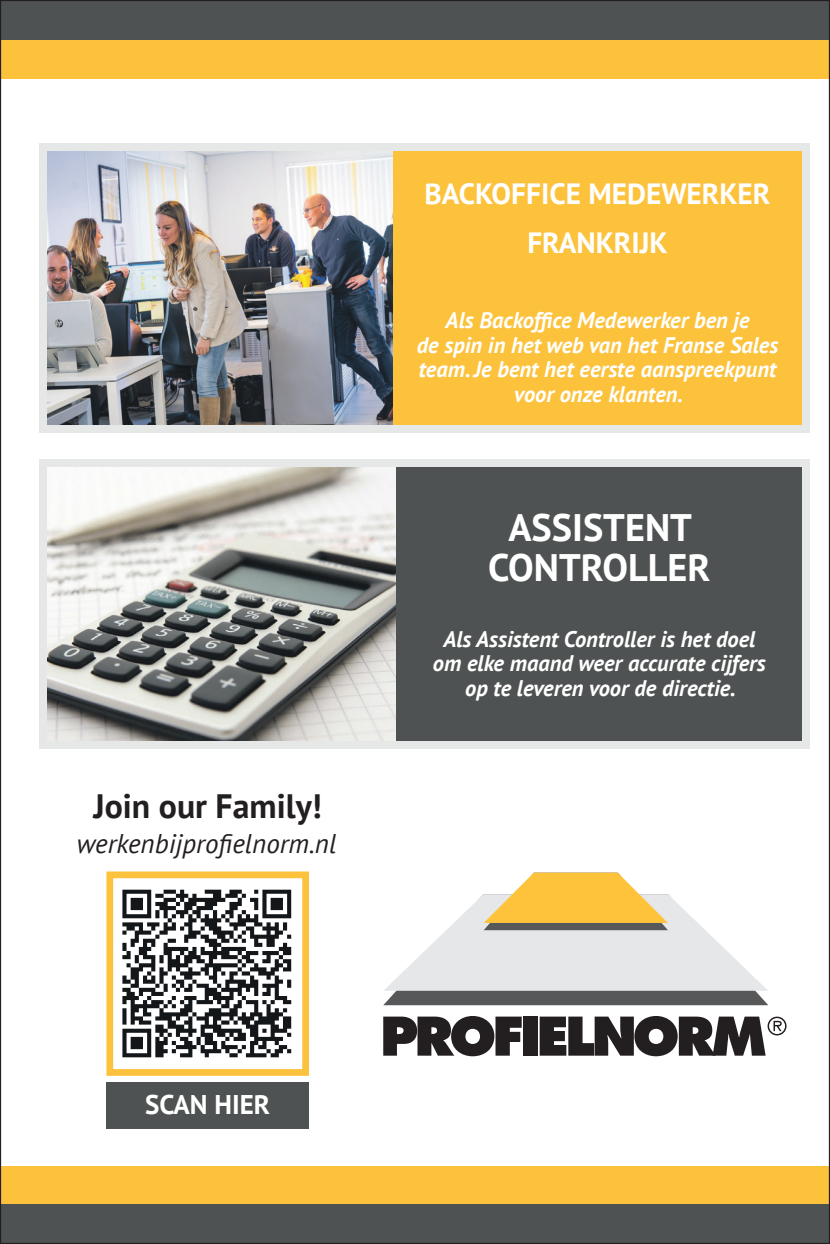
<style>
.page{position:relative;width:830px;height:1244px;background:#fff}
.page>*{position:absolute;margin:0;border:0;box-sizing:border-box;transform-origin:0 0}
.t1{font:700 38.25px/40.5px "PT Sans";color:#fff;text-align:center}
.t2{font:700 33.75px "PT Sans";color:#231f20}
.t3{font:700 29.25px/49.5px "PT Sans";color:#fff;text-align:center}
.t4{font:italic 27px "PT Sans";color:#231f20}
.t5{font:700 27px "PT Sans";color:#fff}
.t6{font:italic 700 22.5px/24.8px "PT Sans";color:#fff;text-align:center}
</style>
<div class="page">
<div style="left:39px;top:459px;width:770px;height:290px;background:#e5e8e7"></div>
<div style="left:39px;top:143px;width:770px;height:290px;background:#e5e8e7"></div>
<div style="left:0;top:39px;width:829px;height:39px;background:#fcc23b"></div>
<div style="left:0;top:0;width:829px;height:39px;background:#4f5252"></div>
<div style="left:0;top:1166px;width:829px;height:39px;background:#fcc23b"></div>
<div style="left:0;top:1204px;width:829px;height:40px;background:#4f5252"></div>
<img style="left:48px;top:151px;width:345px;height:273px">
<div style="left:393px;top:151px;width:408px;height:273px;background:#fcc23b"></div>
<img style="left:122px;top:889px;width:170px;height:169px">
<div style="left:106px;top:871px;width:203px;height:205px;border:7px solid #fcc23e"></div>
<div style="left:383px;top:991px;width:385px;height:14px;background:#57585a"></div>
<svg style="left:383px;top:1016px;width:138px;height:40px"></svg>
<div style="left:522px;top:1016px;width:15px;height:39px;background:#231f20"></div>
<svg style="left:384px;top:872px;width:384px;height:119px"></svg>
<svg style="left:539px;top:1016px;width:247px;height:40px"></svg>
<img style="left:48px;top:467px;width:348px;height:273px">
<div style="left:396px;top:467px;width:405px;height:273px;background:#4f5252"></div>
<div style="left:106px;top:1082px;width:203px;height:47px;background:#4f5252"></div>
<h2 class="t2" style="left:93px;top:783px;width:230px">Join our Family!</h2>
<p class="t4" style="left:77px;top:826px;width:261px">werkenbijprofielnorm.nl</p>
<h3 class="t3" style="left:424px;top:168px;width:347px">BACKOFFICE MEDEWERKER<br>FRANKRIJK</h3>
<p class="t6" style="left:416px;top:307px;width:363px">Als Backoffice Medewerker ben je<br>de spin in het web van het Franse Sales team. Je bent het eerste aanspreekpunt voor onze klanten.</p>
<h1 class="t1" style="left:488px;top:506px;width:224px">ASSISTENT<br>CONTROLLER</h1>
<p class="t6" style="left:433px;top:626px;width:334px">Als Assistent Controller is het doel om elke maand weer accurate cijfers op te leveren voor de directie.</p>
<p class="t5" style="left:145px;top:1086px;width:126px">SCAN HIER</p>
</div>
